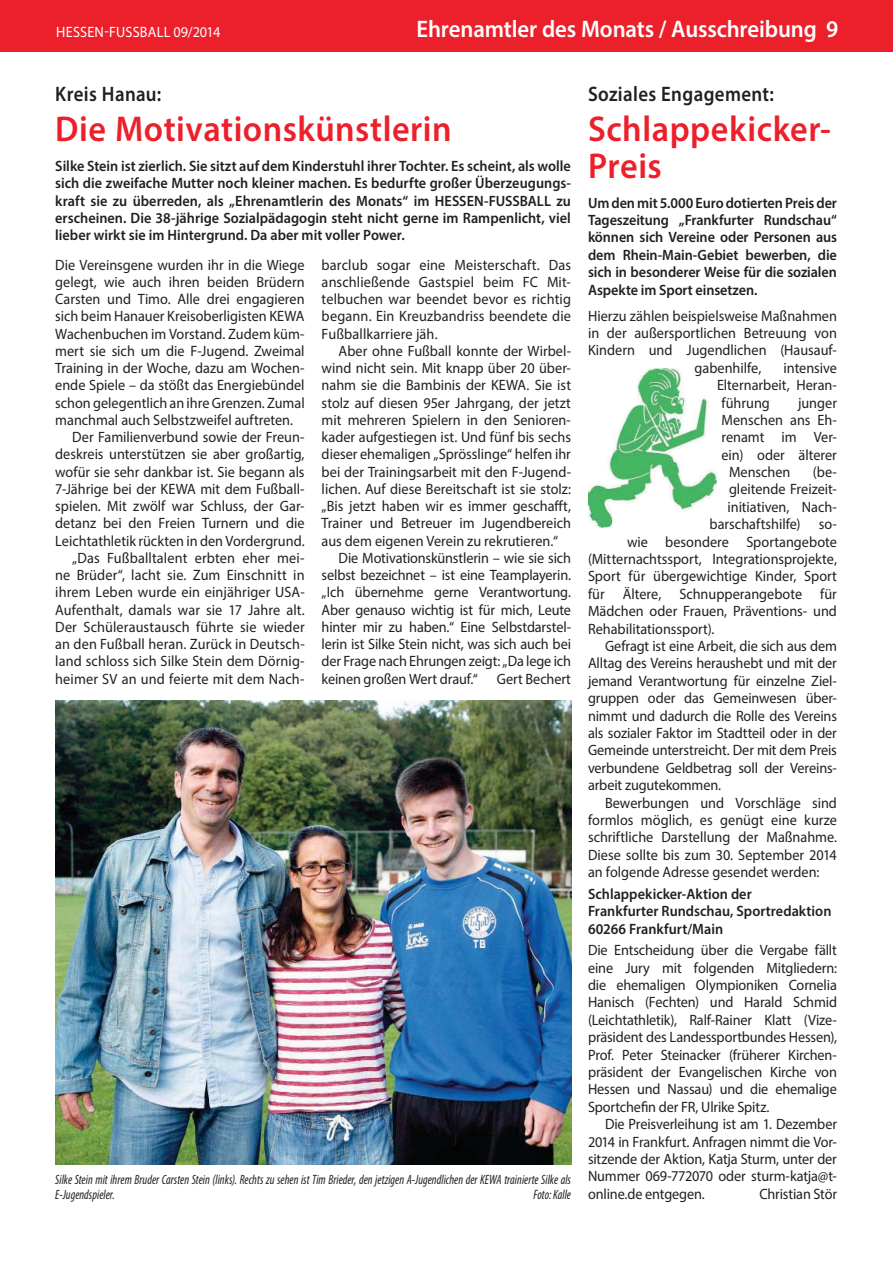
<style>
.page{position:relative;width:893px;height:1263px;background:#fff}
.page>*{position:absolute;margin:0;border:0;box-sizing:border-box;transform-origin:0 0}
.t1{font:600 36px/36.2px "Myriad Pro";letter-spacing:.015em;color:#ec202b;scale:.95 1}
.t2{font:600 24px "Myriad Pro";letter-spacing:-.005em;color:#fff;scale:.95 1}
.t3{font:600 21px "Myriad Pro";letter-spacing:.02em;color:#231f20;scale:.9 1}
.t4{font:15px/17.4px "Myriad Pro";color:#231f20;text-align:justify;scale:.95 1}
.t5{font:600 15px/17.4px "Myriad Pro";color:#231f20;text-align:justify;scale:.95 1}
.t6{font:15px "Myriad Pro";letter-spacing:.01em;color:#fff;scale:.95 1}
.t7{font:italic condensed 13.5px/15px "Myriad Pro";color:#231f20;scale:.9 1}
</style>
<div class="page">
<div style="left:0;top:0;width:893px;height:51px;background:#ec202b"></div>
<img style="left:55px;top:701px;width:516px;height:463px">
<img style="left:588px;top:369px;width:128px;height:158px">
<p class="t6" style="left:56px;top:26px;width:174px">HESSEN-FUSSBALL 09/2014</p>
<h2 class="t2" style="left:416px;top:20px;width:446px">Ehrenamtler des Monats / Ausschreibung 9</h2>
<h3 class="t3" style="left:55px;top:86px;width:119px">Kreis Hanau:</h3>
<h1 class="t1" style="left:55px;top:114px;width:419px">Die Motivationskünstlerin</h1>
<p class="t5" style="left:55px;top:159px;width:544px">Silke Stein ist zierlich. Sie sitzt auf dem Kinderstuhl ihrer Tochter. Es scheint, als wolle sich die zweifache Mutter noch kleiner machen. Es bedurfte großer Überzeugungs&shy;kraft sie zu überreden, als „Ehrenamtlerin des Monats“ im HESSEN-FUSSBALL zu erscheinen. Die 38-jährige Sozialpädagogin steht nicht gerne im Rampenlicht, viel lieber wirkt sie im Hintergrund. Da aber mit voller Power.</p>
<p class="t4" style="left:55px;top:257px;width:264px">Die Vereinsgene wurden ihr in die Wiege</p>
<p class="t4" style="left:55px;top:274px;width:264px">gelegt, wie auch ihren beiden Brüdern</p>
<p class="t4" style="left:55px;top:291px;width:264px">Carsten und Timo. Alle drei engagieren</p>
<p class="t4" style="left:55px;top:309px;width:264px">sich beim Hanauer Kreisoberligisten KEWA</p>
<p class="t4" style="left:55px;top:326px;width:264px">Wachenbuchen im Vorstand. Zudem küm-</p>
<p class="t4" style="left:55px;top:343px;width:264px">mert sie sich um die F-Jugend. Zweimal</p>
<p class="t4" style="left:55px;top:360px;width:264px">Training in der Woche, dazu am Wochen-</p>
<p class="t4" style="left:55px;top:378px;width:264px">ende Spiele – da stößt das Energiebündel</p>
<p class="t4" style="left:55px;top:395px;width:264px">schon gelegentlich an ihre Grenzen. Zumal</p>
<p class="t4" style="left:55px;top:412px;width:252px">manchmal auch Selbstzweifel auftreten.</p>
<p class="t4" style="left:72px;top:429px;width:246px">Der Familienverbund sowie der Freun-</p>
<p class="t4" style="left:55px;top:447px;width:264px">deskreis unterstützen sie aber großartig,</p>
<p class="t4" style="left:55px;top:464px;width:264px">wofür sie sehr dankbar ist. Sie begann als</p>
<p class="t4" style="left:55px;top:481px;width:264px">7-Jährige bei der KEWA mit dem Fußball-</p>
<p class="t4" style="left:55px;top:498px;width:264px">spielen. Mit zwölf war Schluss, der Gar-</p>
<p class="t4" style="left:55px;top:516px;width:264px">detanz bei den Freien Turnern und die</p>
<p class="t4" style="left:55px;top:533px;width:264px">Leichtathletik rückten in den Vordergrund.</p>
<p class="t4" style="left:72px;top:550px;width:246px">„Das Fußballtalent erbten eher mei-</p>
<p class="t4" style="left:55px;top:567px;width:264px">ne Brüder“, lacht sie. Zum Einschnitt in</p>
<p class="t4" style="left:55px;top:585px;width:264px">ihrem Leben wurde ein einjähriger USA-</p>
<p class="t4" style="left:55px;top:602px;width:264px">Aufenthalt, damals war sie 17 Jahre alt.</p>
<p class="t4" style="left:55px;top:619px;width:264px">Der Schüleraustausch führte sie wieder</p>
<p class="t4" style="left:55px;top:636px;width:264px">an den Fußball heran. Zurück in Deutsch-</p>
<p class="t4" style="left:55px;top:653px;width:264px">land schloss sich Silke Stein dem Dörnig-</p>
<p class="t4" style="left:55px;top:671px;width:264px">heimer SV an und feierte mit dem Nach-</p>
<p class="t4" style="left:322px;top:257px;width:264px">barclub sogar eine Meisterschaft. Das anschließende Gastspiel beim FC Mit&shy;telbuchen war beendet bevor es richtig begann. Ein Kreuzbandriss beendete die Fußballkarriere jäh.</p>
<p class="t4" style="left:339px;top:343px;width:246px">Aber ohne Fußball konnte der Wirbel-</p>
<p class="t4" style="left:322px;top:360px;width:264px">wind nicht sein. Mit knapp über 20 über-</p>
<p class="t4" style="left:322px;top:378px;width:264px">nahm sie die Bambinis der KEWA. Sie ist</p>
<p class="t4" style="left:322px;top:395px;width:264px">stolz auf diesen 95er Jahrgang, der jetzt</p>
<p class="t4" style="left:322px;top:412px;width:264px">mit mehreren Spielern in den Senioren-</p>
<p class="t4" style="left:322px;top:429px;width:264px">kader aufgestiegen ist. Und fünf bis sechs</p>
<p class="t4" style="left:322px;top:447px;width:264px">dieser ehemaligen „Sprösslinge“ helfen ihr</p>
<p class="t4" style="left:322px;top:464px;width:264px">bei der Trainingsarbeit mit den F-Jugend-</p>
<p class="t4" style="left:322px;top:481px;width:264px">lichen. Auf diese Bereitschaft ist sie stolz:</p>
<p class="t4" style="left:322px;top:498px;width:264px">„Bis jetzt haben wir es immer geschafft,</p>
<p class="t4" style="left:322px;top:516px;width:264px">Trainer und Betreuer im Jugendbereich</p>
<p class="t4" style="left:322px;top:533px;width:250px">aus dem eigenen Verein zu rekrutieren.“</p>
<p class="t4" style="left:339px;top:550px;width:246px">Die Motivationskünstlerin – wie sie sich</p>
<p class="t4" style="left:322px;top:567px;width:264px">selbst bezeichnet – ist eine Teamplayerin.</p>
<p class="t4" style="left:322px;top:585px;width:264px">„Ich übernehme gerne Verantwortung.</p>
<p class="t4" style="left:322px;top:602px;width:264px">Aber genauso wichtig ist für mich, Leute</p>
<p class="t4" style="left:322px;top:619px;width:264px">hinter mir zu haben.“ Eine Selbstdarstel-</p>
<p class="t4" style="left:322px;top:636px;width:264px">lerin ist Silke Stein nicht, was sich auch bei</p>
<p class="t4" style="left:322px;top:653px;width:264px">der Frage nach Ehrungen zeigt: „Da lege ich</p>
<p class="t4" style="left:322px;top:671px;width:166px">keinen großen Wert drauf.“</p>
<p class="t4" style="left:497px;top:671px;width:79px">Gert Bechert</p>
<p class="t7" style="left:55px;top:1173px;width:574px">Silke Stein mit ihrem Bruder Carsten Stein (links). Rechts zu sehen ist Tim Brieder, den jetzigen A-Jugendlichen der KEWA trainierte Silke als<br>E-Jugendspieler.</p>
<p class="t7" style="left:533px;top:1188px;width:43px">Foto: Kalle</p>
<h3 class="t3" style="left:588px;top:86px;width:208px">Soziales Engagement:</h3>
<h1 class="t1" style="left:588px;top:114px;width:257px">Schlappekicker-<br>Preis</h1>
<p class="t5" style="left:588px;top:195px;width:264px">Um den mit 5.000 Euro dotierten Preis der Tageszeitung „Frankfurter Rundschau“ können sich Vereine oder Personen aus dem Rhein-Main-Gebiet bewerben, die sich in besonderer Weise für die sozialen Aspekte im Sport einsetzen.</p>
<p class="t4" style="left:588px;top:308px;width:264px">Hierzu zählen beispielsweise Maßnahmen</p>
<p class="t4" style="left:588px;top:325px;width:264px">in der außersportlichen Betreuung von</p>
<p class="t4" style="left:588px;top:343px;width:263px">Kindern und Jugendlichen (Hausauf-</p>
<p class="t4" style="left:694px;top:360px;width:72px">gabenhilfe,</p>
<p class="t4" style="left:717px;top:360px;width:128px;text-indent:67px">intensive Elternarbeit, Heran&shy;führung</p>
<p class="t4" style="left:798px;top:395px;width:43px">junger</p>
<p class="t4" style="left:721px;top:412px;width:123px">Menschen ans Eh -</p>
<p class="t4" style="left:721px;top:430px;width:123px">renamt im Ver-</p>
<p class="t4" style="left:721px;top:447px;width:123px">ein) oder älterer</p>
<p class="t4" style="left:729px;top:464px;width:66px">Menschen</p>
<p class="t4" style="left:813px;top:464px;width:27px">(be-</p>
<p class="t4" style="left:729px;top:482px;width:115px">gleitende Freizeit-</p>
<p class="t4" style="left:727px;top:499px;width:117px">initiativen, Nach-</p>
<p class="t4" style="left:709px;top:516px;width:136px">barschaftshilfe) so-</p>
<p class="t4" style="left:627px;top:534px;width:222px">wie besondere Sportangebote</p>
<p class="t4" style="left:588px;top:551px;width:263px">(Mitternachtssport, Integrationsprojekte,</p>
<p class="t4" style="left:588px;top:569px;width:263px">Sport für übergewichtige Kinder, Sport</p>
<p class="t4" style="left:588px;top:586px;width:263px">für Ältere, Schnupperangebote für</p>
<p class="t4" style="left:588px;top:603px;width:263px">Mädchen oder Frauen, Präventions- und</p>
<p class="t4" style="left:588px;top:621px;width:135px">Rehabilitationssport).</p>
<p class="t4" style="left:605px;top:638px;width:246px">Gefragt ist eine Arbeit, die sich aus dem</p>
<p class="t4" style="left:588px;top:656px;width:263px">Alltag des Vereins heraushebt und mit der</p>
<p class="t4" style="left:588px;top:673px;width:264px">jemand Verantwortung für einzelne Ziel-</p>
<p class="t4" style="left:588px;top:690px;width:263px">gruppen oder das Gemeinwesen über-</p>
<p class="t4" style="left:588px;top:708px;width:263px">nimmt und dadurch die Rolle des Vereins</p>
<p class="t4" style="left:588px;top:725px;width:263px">als sozialer Faktor im Stadtteil oder in der</p>
<p class="t4" style="left:588px;top:743px;width:263px">Gemeinde unterstreicht. Der mit dem Preis</p>
<p class="t4" style="left:588px;top:760px;width:263px">verbundene Geldbetrag soll der Vereins-</p>
<p class="t4" style="left:588px;top:777px;width:142px">arbeit zugutekommen.</p>
<p class="t4" style="left:605px;top:795px;width:246px">Bewerbungen und Vorschläge sind</p>
<p class="t4" style="left:588px;top:812px;width:263px">formlos möglich, es genügt eine kurze</p>
<p class="t4" style="left:588px;top:830px;width:264px">schriftliche Darstellung der Maßnahme.</p>
<p class="t4" style="left:588px;top:847px;width:263px">Diese sollte bis zum 30. September 2014</p>
<p class="t4" style="left:588px;top:864px;width:245px">an folgende Adresse gesendet werden:</p>
<p class="t5" style="left:588px;top:886px;width:258px;text-align:left">Schlappekicker-Aktion der<br>Frankfurter Rundschau, Sportredaktion<br>60266 Frankfurt/Main</p>
<p class="t4" style="left:588px;top:942px;width:264px">Die Entscheidung über die Vergabe fällt eine Jury mit folgenden Mitgliedern: die ehemaligen Olympioniken Cornelia Hanisch (Fechten) und Harald Schmid (Leichtathletik), Ralf-Rainer Klatt (Vize&shy;präsident des Landessportbundes Hessen), Prof. Peter Steinacker (früherer Kirchen&shy;präsident der Evangelischen Kirche von Hessen und Nassau) und die ehemalige Sportchefin der FR, Ulrike Spitz.</p>
<p class="t4" style="left:588px;top:1116px;width:264px;text-indent:17px">Die Preisverleihung ist am 1. Dezember 2014 in Frankfurt. Anfragen nimmt die Vor&shy;sitzende der Aktion, Katja Sturm, unter der Nummer 069-772070 oder sturm-katja@t&shy;online.de entgegen.</p>
<p class="t4" style="left:759px;top:1186px;width:83px">Christian Stör</p>
</div>
